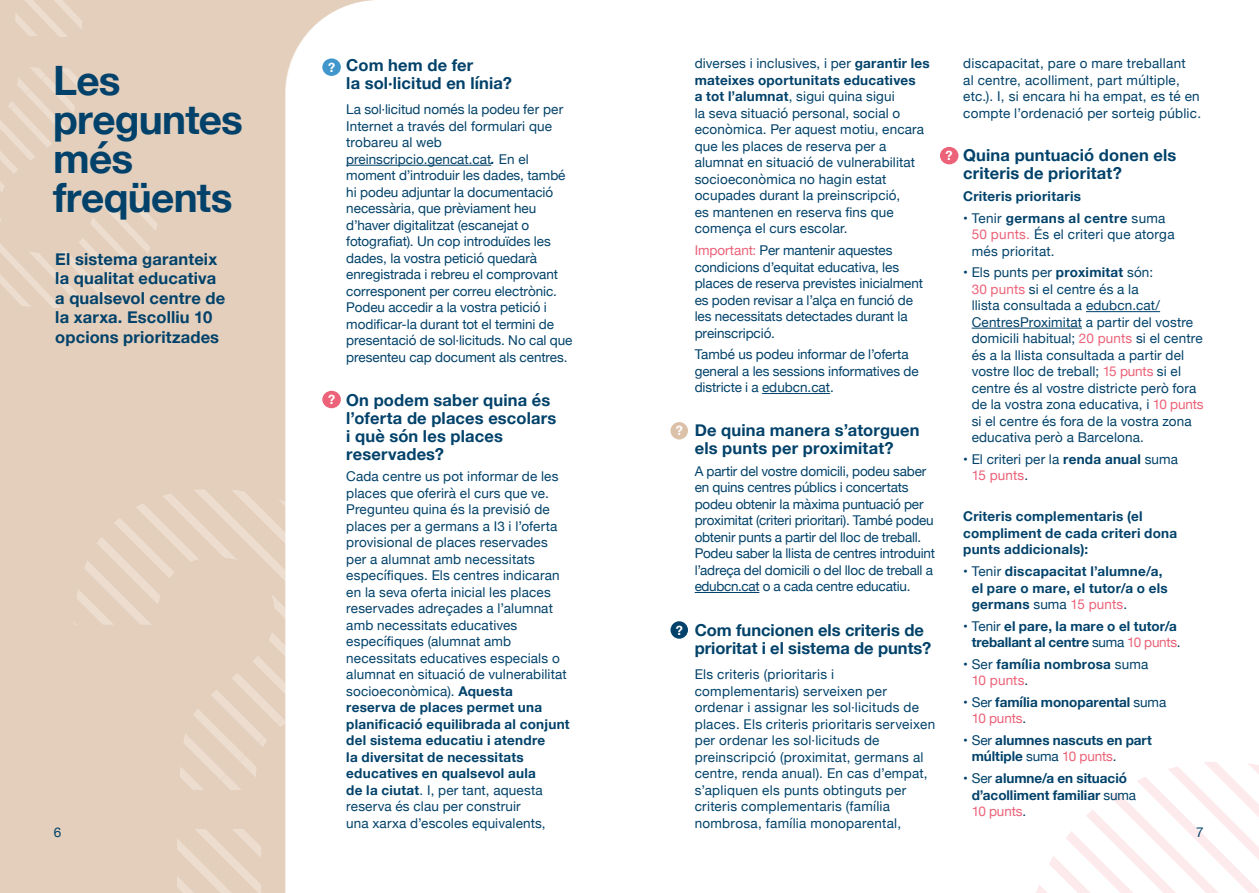
<style>
.page{position:relative;width:1259px;height:893px;background:#fff}
.page>*{position:absolute;margin:0;border:0;box-sizing:border-box;transform-origin:0 0}
.t1{font:700 40.5px/39px "Helvetica Neue";letter-spacing:-.02em;color:#02426a}
.t2{font:700 16.5px/18px "Helvetica Neue";letter-spacing:.01em;color:#02426a}
.t3{font:13.5px/16.5px "Helvetica Neue";letter-spacing:.01em;color:#02426a}
.t4{font:13.5px/16.5px "Helvetica Neue";letter-spacing:-.015em;color:#02426a}
.t5{font:700 13.5px/16.5px "Helvetica Neue";letter-spacing:.015em;color:#02426a}
.t6{font:700 13.5px/16.5px "Helvetica Neue";letter-spacing:-.005em;color:#02426a}
.t7{font:700 12.75px "Helvetica Neue";color:#fff}
.s1{font-weight:700}
.s2{color:#ec6278}
.s3{font-weight:400}
.s4{font-weight:400;color:#ec6278}
.s5{font-weight:700;font-style:italic}
</style>
<div class="page">
<svg style="left:0;top:0;width:492px;height:893px"></svg>
<svg style="left:1036px;top:762px;width:223px;height:131px"></svg>
<svg style="left:15px;top:0;width:68px;height:37px;background:#e6d2c1"></svg>
<svg style="left:0;top:67px;width:160px;height:241px;background:#e4d0be"></svg>
<svg style="left:177px;top:829px;width:84px;height:64px;background:#e6d3c1"></svg>
<svg style="left:73px;top:489px;width:288px;height:301px"></svg>
<hr style="left:346px;top:165px;width:145px;height:1px;background:#02426a">
<hr style="left:762px;top:393px;width:68px;height:1px;background:#02426a">
<hr style="left:694px;top:592px;width:65px;height:1px;background:#02426a">
<hr style="left:1086px;top:311px;width:74px;height:1px;background:#02426a">
<hr style="left:971px;top:328px;width:111px;height:1px;background:#02426a">
<div style="left:322px;top:58px;width:19px;height:18px;background:#4197cb;border-radius:50%"></div>
<div style="left:322px;top:391px;width:19px;height:17px;background:#ec6278;border-radius:50%"></div>
<div style="left:670px;top:621px;width:18px;height:18px;background:#02426a;border-radius:50%"></div>
<div style="left:940px;top:147px;width:18px;height:17px;background:#ec6278;border-radius:50%"></div>
<div style="left:670px;top:422px;width:18px;height:17px;background:#dcc1a9;border-radius:50%"></div>
<p class="t3" style="left:963px;top:56px;width:239px">discapacitat, pare o mare treballant<br>al centre, acolliment, part múltiple, etc.). I, si encara hi ha empat, es té en compte l’ordenació per sorteig públic.</p>
<p class="t2" style="left:963px;top:147px;width:215px">Quina puntuació donen els criteris de prioritat?</p>
<p class="t5" style="left:963px;top:188px;width:119px">Criteris prioritaris</p>
<p class="t3" style="left:971px;top:210px;width:204px;text-indent:-9px">• Tenir <span class="s1">germans al centre</span> suma<br><span class="s2">50 punts.</span> És el criteri que atorga més prioritat.</p>
<p class="t3" style="left:971px;top:265px;width:233px;text-indent:-9px">• Els punts per <span class="s1">proximitat</span> són:<br><span class="s2">30 punts</span> si el centre és a la<br>llista consultada a edubcn.cat/ CentresProximitat a partir del vostre domicili habitual; <span class="s2">20 punts</span> si el centre és a la llista consultada a partir del vostre lloc de treball; <span class="s2">15 punts</span> si el centre és al vostre districte però fora de la vostra zona educativa, i <span class="s2">10 punts </span>si el centre és fora de la vostra zona educativa però a Barcelona.</p>
<p class="t3" style="left:971px;top:452px;width:208px;text-indent:-9px">• El criteri per la <span class="s1">renda anual</span> suma<br><span class="s2">15 punts</span>.</p>
<p class="t5" style="left:963px;top:509px;width:215px">Criteris complementaris (el compliment de cada criteri dona punts addicionals):</p>
<p class="t5" style="left:971px;top:563px;width:198px;text-indent:-9px"><span class="s3">• Tenir</span> discapacitat l’alumne/a, el pare o mare, el tutor/a o els germans <span class="s3">suma</span> <span class="s4">15 punts</span><span class="s3">.</span></p>
<p class="t6" style="left:963px;top:618px;width:219px;text-align:right"><span class="s3">• Tenir</span> el pare, la mare o el tutor/a treballant al centre <span class="s3">suma</span> <span class="s4">10 punts</span><span class="s3">.</span></p>
<p class="t5" style="left:971px;top:656px;width:178px;text-indent:-9px"><span class="s3">• Ser</span> família nombrosa <span class="s3">suma<br></span><span class="s4">10 punts</span><span class="s3">.</span></p>
<p class="t6" style="left:971px;top:694px;width:196px;text-indent:-9px"><span class="s3">• Ser</span> família monoparental <span class="s3">suma<br></span><span class="s4">10 punts</span><span class="s3">.</span></p>
<p class="t5" style="left:971px;top:732px;width:182px;text-indent:-9px"><span class="s3">• Ser</span> alumnes nascuts en part múltiple <span class="s3">suma</span> <span class="s4">10 punts</span><span class="s3">.</span></p>
<p class="t6" style="left:971px;top:770px;width:166px;text-indent:-9px"><span class="s3">• Ser</span> alumne/a en situació d’acolliment familiar <span class="s3">suma<br></span><span class="s4">10 punts</span><span class="s3">.</span></p>
<p class="t3" style="left:694px;top:56px;width:237px">diverses i inclusives, i per <span class="s1">garantir les mateixes oportunitats educatives<br>a tot l’alumnat</span>, sigui quina sigui<br>la seva situació personal, social o econòmica. Per aquest motiu, encara que les places de reserva per a alumnat en situació de vulnerabilitat socioeconòmica no hagin estat ocupades durant la preinscripció,<br>es mantenen en reserva fins que comença el curs escolar.</p>
<p class="t3" style="left:694px;top:243px;width:230px"><span class="s2">Important:</span> Per mantenir aquestes condicions d’equitat educativa, les places de reserva previstes inicialment es poden revisar a l’alça en funció de les necessitats detectades durant la preinscripció.</p>
<p class="t3" style="left:694px;top:347px;width:225px">També us podeu informar de l’oferta general a les sessions informatives de districte i a edubcn.cat.</p>
<p class="t2" style="left:694px;top:422px;width:226px">De quina manera s’atorguen els punts per proximitat?</p>
<p class="t4" style="left:694px;top:463px;width:242px">A partir del vostre domicili, podeu saber en quins centres públics i concertats podeu obtenir la màxima puntuació per proximitat (criteri prioritari). També podeu obtenir punts a partir del lloc de treball.<br>Podeu saber la llista de centres introduint l’adreça del domicili o del lloc de treball a edubcn.cat o a cada centre educatiu.</p>
<p class="t2" style="left:694px;top:622px;width:238px">Com funcionen els criteris de prioritat i el sistema de punts?</p>
<p class="t3" style="left:694px;top:667px;width:242px">Els criteris (prioritaris i complementaris) serveixen per ordenar i assignar les sol·licituds de places. Els criteris prioritaris serveixen per ordenar les sol·licituds de preinscripció (proximitat, germans al centre, renda anual). En cas d’empat, s’apliquen els punts obtinguts per criteris complementaris (família nombrosa, família monoparental,</p>
<p class="t2" style="left:346px;top:57px;width:167px">Com hem de fer<br>la sol·licitud en línia?</p>
<p class="t3" style="left:346px;top:102px;width:228px">La sol·licitud només la podeu fer per Internet a través del formulari que trobareu al web preinscripcio.gencat.cat<span class="s5">.</span> En el moment d’introduir les dades, també hi podeu adjuntar la documentació necessària, que prèviament heu d’haver digitalitzat (escanejat o fotografiat). Un cop introduïdes les dades, la vostra petició quedarà enregistrada i rebreu el comprovant corresponent per correu electrònic.<br>Podeu accedir a la vostra petició i modificar-la durant tot el termini de presentació de sol·licituds. No cal que presenteu cap document als centres.</p>
<p class="t2" style="left:346px;top:391px;width:212px">On podem saber quina és l’oferta de places escolars i què són les places reservades?</p>
<p class="t3" style="left:346px;top:469px;width:225px">Cada centre us pot informar de les places que oferirà el curs que ve.<br>Pregunteu quina és la previsió de places per a germans a I3 i l’oferta provisional de places reservades per a alumnat amb necessitats específiques. Els centres indicaran en la seva oferta inicial les places reservades adreçades a l’alumnat amb necessitats educatives específiques (alumnat amb necessitats educatives especials o alumnat en situació de vulnerabilitat socioeconòmica). <span class="s1">Aquesta<br>reserva de places permet una planificació equilibrada al conjunt del sistema educatiu i atendre<br>la diversitat de necessitats educatives en qualsevol aula<br>de la ciutat</span>. I, per tant, aquesta reserva és clau per construir<br>una xarxa d’escoles equivalents,</p>
<p class="t7" style="left:328px;top:57px;width:9px">?</p>
<h1 class="t1" style="left:53px;top:62px;width:191px">Les preguntes més freqüents</h1>
<p class="t2" style="left:55px;top:250px;width:172px;line-height:19.5px">El sistema garanteix la qualitat educativa a qualsevol centre de la xarxa. Escolliu 10 opcions prioritzades</p>
<p class="t7" style="left:945px;top:146px;width:9px">?</p>
<p class="t7" style="left:328px;top:389px;width:9px">?</p>
<p class="t7" style="left:675px;top:421px;width:9px">?</p>
<p class="t7" style="left:675px;top:620px;width:9px">?</p>
<p class="t3" style="left:54px;top:824px;width:9px">6</p>
<p class="t3" style="left:1196px;top:824px;width:9px">7</p>
</div>
